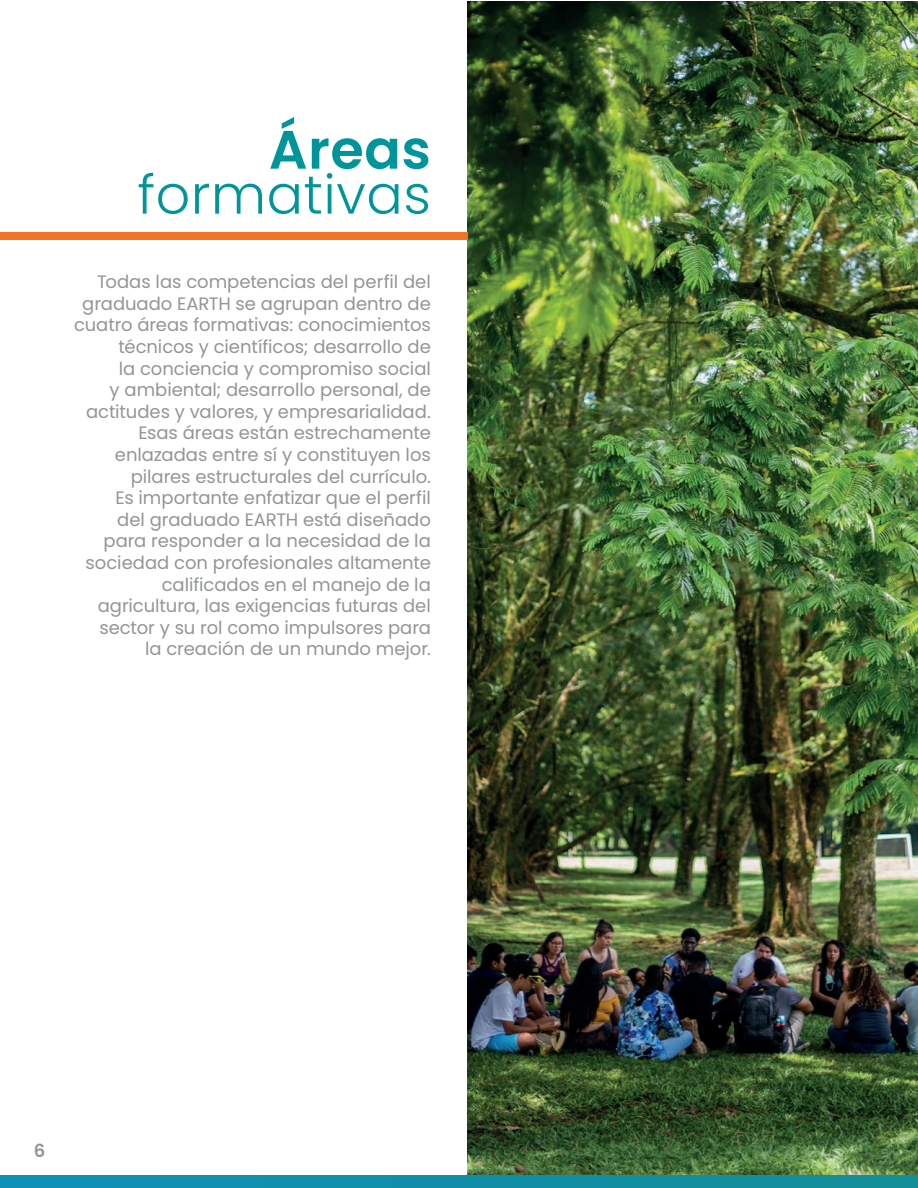
<style>
.page{position:relative;width:918px;height:1188px;background:#fff}
.page>*{position:absolute;margin:0;border:0;box-sizing:border-box;transform-origin:0 0}
.t1{font:300 54px "Poppins";letter-spacing:.01em;color:#00959b}
.t2{font:600 54px "Poppins";letter-spacing:.01em;color:#00959b}
.t3{font:18px/21.6px "Poppins";letter-spacing:-.005em;color:#939598;text-align:right}
.t4{font:600 18px "Poppins";color:#939598}
</style>
<div class="page">
<img style="left:467px;top:1px;width:451px;height:1174px">
<div style="left:0;top:232px;width:467px;height:7px;background:#f47323"></div>
<svg style="left:0;top:1175px;width:918px;height:13px;background:#118fa8"></svg>
<h1 class="t2" style="left:269px;top:118px;width:163px">Áreas</h1>
<h1 class="t1" style="left:137px;top:163px;width:295px">formativas</h1>
<p class="t3" style="left:74px;top:271px;width:358px">Todas las competencias del perfil del graduado EARTH se agrupan dentro de cuatro áreas formativas: conocimientos técnicos y científicos; desarrollo de<br>la conciencia y compromiso social<br>y ambiental; desarrollo personal, de actitudes y valores, y empresarialidad.<br>Esas áreas están estrechamente enlazadas entre sí y constituyen los pilares estructurales del currículo.<br>Es importante enfatizar que el perfil<br>del graduado EARTH está diseñado para responder a la necesidad de la sociedad con profesionales altamente calificados en el manejo de la agricultura, las exigencias futuras del sector y su rol como impulsores para<br>la creación de un mundo mejor.</p>
<p class="t4" style="left:34px;top:1141px;width:13px">6</p>
</div>
